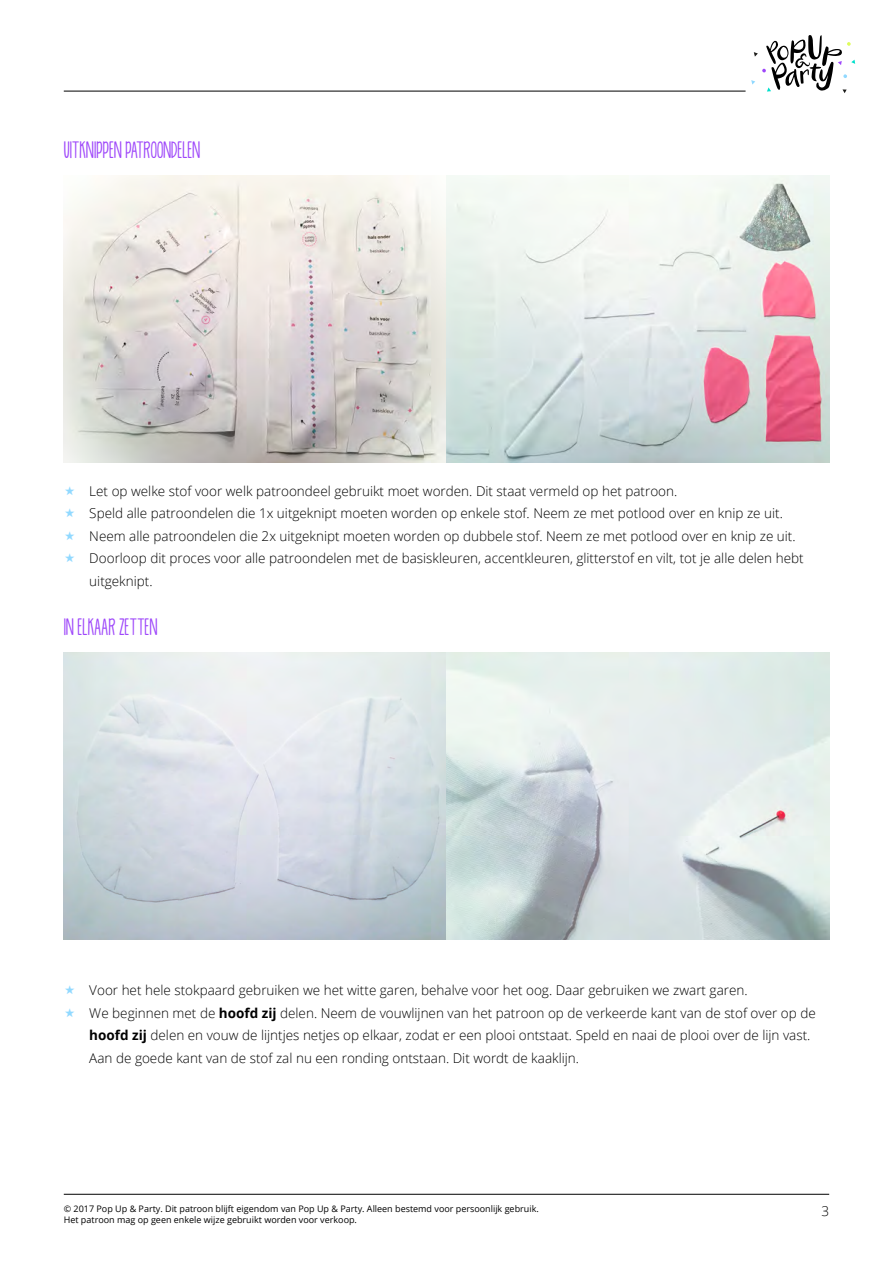
<style>
.page{position:relative;width:893px;height:1263px;background:#fff}
.page>*{position:absolute;margin:0;border:0;box-sizing:border-box;transform-origin:0 0}
.t1{font:22.5px "KG How Many Times";color:#9e47fa}
.t2{font:300 13.5px/22.5px "Open Sans";color:#000}
.t3{font:9px "Open Sans";color:#000}
.s1{font-weight:700}
</style>
<div class="page">
<hr style="left:64px;top:91px;width:682px;height:1px;background:#000">
<hr style="left:64px;top:1194px;width:765px;height:1px;background:#000">
<svg style="left:751px;top:35px;width:104px;height:58px"></svg>
<img style="left:64px;top:175px;width:765px;height:287px">
<img style="left:64px;top:652px;width:765px;height:287px">
<h1 class="t1" style="left:64px;top:138px;width:138px">UITKNIPPEN PATROONDELEN</h1>
<p class="t2" style="left:89px;top:479px;width:716px">Let op welke stof voor welk patroondeel gebruikt moet worden. Dit staat vermeld op het patroon.<br>Speld alle patroondelen die 1x uitgeknipt moeten worden op enkele stof. Neem ze met potlood over en knip ze uit.<br>Neem alle patroondelen die 2x uitgeknipt moeten worden op dubbele stof. Neem ze met potlood over en knip ze uit.<br>Doorloop dit proces voor alle patroondelen met de basiskleuren, accentkleuren, glitterstof en vilt, tot je alle delen hebt uitgeknipt.</p>
<h1 class="t1" style="left:64px;top:615px;width:95px">IN ELKAAR ZETTEN</h1>
<p class="t2" style="left:89px;top:979px;width:728px">Voor het hele stokpaard gebruiken we het witte garen, behalve voor het oog. Daar gebruiken we zwart garen.<br>We beginnen met de <span class="s1">hoofd zij</span> delen. Neem de vouwlijnen van het patroon op de verkeerde kant van de stof over op de <span class="s1">hoofd zij</span> delen en vouw de lijntjes netjes op elkaar, zodat er een plooi ontstaat. Speld en naai de plooi over de lijn vast.<br>Aan de goede kant van de stof zal nu een ronding ontstaan. Dit wordt de kaaklijn.</p>
<p class="t3" style="left:64px;top:1203px;width:476px">© 2017 Pop Up &amp; Party. Dit patroon blijft eigendom van Pop Up &amp; Party. Alleen bestemd voor persoonlijk gebruik.</p>
<p class="t2" style="left:821px;top:1199px;width:9px">3</p>
<p class="t3" style="left:64px;top:1213px;width:295px">Het patroon mag op geen enkele wijze gebruikt worden voor verkoop.</p>
</div>
